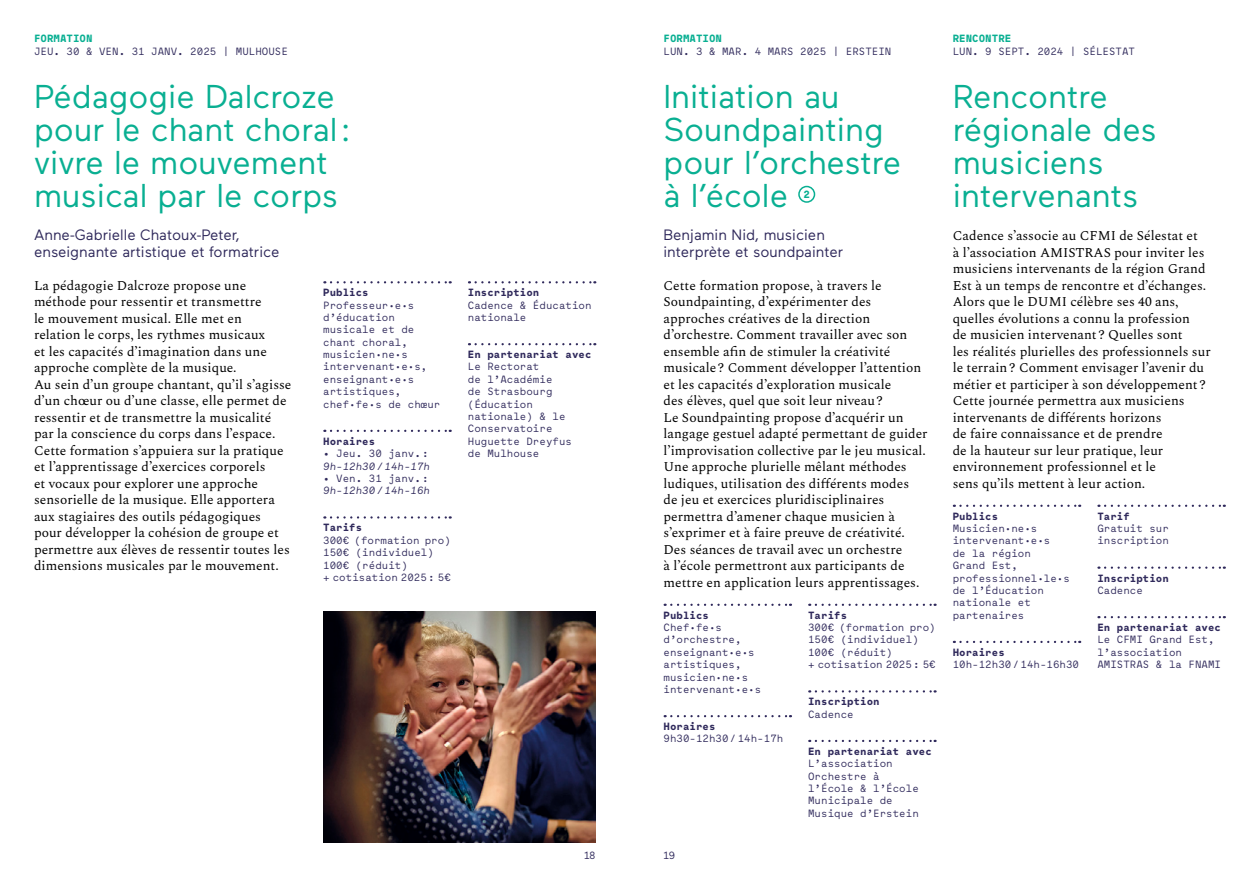
<style>
.page{position:relative;width:1259px;height:893px;background:#fff}
.page>*{position:absolute;margin:0;border:0;box-sizing:border-box;transform-origin:0 0}
.t1{font:33px/33px "Maax";color:#09af92}
.t2{font:15px/16.5px "Maax";color:#2f295b}
.t3{font:13.5px/16.5px "Spectral";color:#000}
.t4{font:10.5px/12.5px "Maax Mono";color:#2f295b}
.t5{font:700 10.5px "Maax Mono";color:#2f295b}
.t6{font:italic 10.5px "Maax Mono";color:#2f295b}
.t7{font:700 10.5px "Maax Mono";color:#09af92}
.t8{font:10.5px "Maax";color:#2f295b}
</style>
<div class="page">
<svg style="left:331px;top:281px;width:120px;height:2px"></svg>
<svg style="left:331px;top:430px;width:120px;height:2px"></svg>
<svg style="left:331px;top:516px;width:120px;height:3px"></svg>
<svg style="left:469px;top:281px;width:126px;height:2px"></svg>
<svg style="left:469px;top:343px;width:126px;height:2px"></svg>
<div style="left:798px;top:186px;width:17px;height:17px;border:2px solid #09af92;border-radius:50%"></div>
<svg style="left:671px;top:604px;width:120px;height:2px"></svg>
<svg style="left:671px;top:715px;width:120px;height:2px"></svg>
<svg style="left:816px;top:604px;width:119px;height:2px"></svg>
<svg style="left:816px;top:690px;width:119px;height:2px"></svg>
<svg style="left:816px;top:740px;width:119px;height:2px"></svg>
<svg style="left:954px;top:505px;width:126px;height:2px"></svg>
<svg style="left:954px;top:641px;width:126px;height:2px"></svg>
<svg style="left:1105px;top:505px;width:119px;height:2px"></svg>
<svg style="left:1105px;top:566px;width:119px;height:3px"></svg>
<svg style="left:1105px;top:616px;width:119px;height:2px"></svg>
<img style="left:323px;top:612px;width:272px;height:231px">
<p class="t7" style="left:34px;top:31px;width:60px">FORMATION</p>
<p class="t4" style="left:34px;top:44px;width:255px">JEU. 30 &amp; VEN. 31 JANV. 2025 | MULHOUSE</p>
<h1 class="t1" style="left:34px;top:79px;width:318px">Pédagogie Dalcroze pour le chant choral : vivre le mouvement musical par le corps</h1>
<p class="t2" style="left:34px;top:226px;width:247px">Anne-Gabrielle Chatoux-Peter, enseignante artistique et formatrice</p>
<p class="t3" style="left:34px;top:277px;width:259px">La pédagogie Dalcroze propose une méthode pour ressentir et transmettre<br>le mouvement musical. Elle met en relation le corps, les rythmes musicaux<br>et les capacités d’imagination dans une approche complète de la musique.<br>Au sein d’un groupe chantant, qu’il s’agisse d’un chœur ou d’une classe, elle permet de ressentir et de transmettre la musicalité par la conscience du corps dans l’espace.<br>Cette formation s’appuiera sur la pratique et l’apprentissage d’exercices corporels<br>et vocaux pour explorer une approche sensorielle de la musique. Elle apportera aux stagiaires des outils pédagogiques pour développer la cohésion de groupe et permettre aux élèves de ressentir toutes les dimensions musicales par le mouvement.</p>
<p class="t5" style="left:323px;top:285px;width:47px">Publics</p>
<p class="t4" style="left:323px;top:298px;width:119px">Professeur·e·s d’éducation musicale et de chant choral, musicien·ne·s intervenant·e·s, enseignant·e·s artistiques, chef·fe·s de chœur</p>
<p class="t5" style="left:323px;top:434px;width:54px">Horaires</p>
<p class="t4" style="left:323px;top:447px;width:107px">• Jeu. 30 janv.:</p>
<p class="t6" style="left:323px;top:459px;width:108px">9h-12h30/14h-17h</p>
<p class="t4" style="left:323px;top:472px;width:107px">• Ven. 31 janv.:</p>
<p class="t6" style="left:323px;top:483px;width:108px">9h-12h30/14h-16h</p>
<p class="t5" style="left:323px;top:520px;width:41px">Tarifs</p>
<p class="t4" style="left:323px;top:533px;width:129px">300€ (formation pro)<br>150€ (individuel)<br>100€ (réduit)<br>+ cotisation 2025: 5€</p>
<p class="t5" style="left:468px;top:285px;width:73px">Inscription</p>
<p class="t4" style="left:468px;top:298px;width:125px">Cadence &amp; Éducation nationale</p>
<p class="t5" style="left:468px;top:347px;width:125px">En partenariat avec</p>
<p class="t4" style="left:468px;top:360px;width:106px">Le Rectorat<br>de l’Académie<br>de Strasbourg (Éducation nationale) &amp; le<br>Conservatoire<br>Huguette Dreyfus de Mulhouse</p>
<p class="t7" style="left:663px;top:31px;width:60px">FORMATION</p>
<p class="t4" style="left:663px;top:44px;width:229px">LUN. 3 &amp; MAR. 4 MARS 2025 | ERSTEIN</p>
<h1 class="t1" style="left:663px;top:79px;width:239px">Initiation au<br>Soundpainting pour l’orchestre à l’école</h1>
<p class="t7" style="left:803px;top:187px;width:8px">2</p>
<p class="t2" style="left:663px;top:226px;width:181px">Benjamin Nid, musicien interprète et soundpainter</p>
<p class="t3" style="left:663px;top:277px;width:266px">Cette formation propose, à travers le Soundpainting, d’expérimenter des approches créatives de la direction d’orchestre. Comment travailler avec son ensemble afin de stimuler la créativité musicale ? Comment développer l’attention et les capacités d’exploration musicale<br>des élèves, quel que soit leur niveau ?<br>Le Soundpainting propose d’acquérir un langage gestuel adapté permettant de guider l’improvisation collective par le jeu musical.<br>Une approche plurielle mêlant méthodes ludiques, utilisation des différents modes<br>de jeu et exercices pluridisciplinaires permettra d’amener chaque musicien à s’exprimer et à faire preuve de créativité.<br>Des séances de travail avec un orchestre<br>à l’école permettront aux participants de mettre en application leurs apprentissages.</p>
<p class="t5" style="left:663px;top:608px;width:47px">Publics</p>
<p class="t4" style="left:663px;top:621px;width:99px">Chef·fe·s d’orchestre, enseignant·e·s artistiques, musicien·ne·s intervenant·e·s</p>
<p class="t5" style="left:663px;top:719px;width:54px">Horaires</p>
<p class="t4" style="left:663px;top:732px;width:121px">9h30-12h30/14h-17h</p>
<p class="t5" style="left:808px;top:608px;width:41px">Tarifs</p>
<p class="t4" style="left:808px;top:621px;width:129px">300€ (formation pro)<br>150€ (individuel)<br>100€ (réduit)<br>+ cotisation 2025: 5€</p>
<p class="t5" style="left:808px;top:694px;width:73px">Inscription</p>
<p class="t4" style="left:808px;top:707px;width:47px">Cadence</p>
<p class="t5" style="left:808px;top:744px;width:125px">En partenariat avec</p>
<p class="t4" style="left:808px;top:757px;width:112px">L’association<br>Orchestre à l’École &amp; l’École<br>Municipale de<br>Musique d’Erstein</p>
<p class="t8" style="left:584px;top:849px;width:13px">18</p>
<p class="t8" style="left:663px;top:849px;width:13px">19</p>
<p class="t7" style="left:952px;top:31px;width:60px">RENCONTRE</p>
<p class="t4" style="left:952px;top:44px;width:184px">LUN. 9 SEPT. 2024 | SÉLESTAT</p>
<h1 class="t1" style="left:952px;top:79px;width:205px">Rencontre régionale des musiciens intervenants</h1>
<p class="t3" style="left:952px;top:228px;width:259px">Cadence s’associe au CFMI de Sélestat et<br>à l’association AMISTRAS pour inviter les musiciens intervenants de la région Grand Est à un temps de rencontre et d’échanges.<br>Alors que le DUMI célèbre ses 40 ans, quelles évolutions a connu la profession<br>de musicien intervenant ? Quelles sont<br>les réalités plurielles des professionnels sur le terrain ? Comment envisager l’avenir du métier et participer à son développement ?<br>Cette journée permettra aux musiciens intervenants de différents horizons<br>de faire connaissance et de prendre<br>de la hauteur sur leur pratique, leur environnement professionnel et le<br>sens qu’ils mettent à leur action.</p>
<p class="t5" style="left:952px;top:509px;width:47px">Publics</p>
<p class="t4" style="left:952px;top:522px;width:119px">Musicien·ne·s intervenant·e·s<br>de la région<br>Grand Est, professionnel·le·s de l’Éducation nationale et partenaires</p>
<p class="t5" style="left:952px;top:645px;width:54px">Horaires</p>
<p class="t4" style="left:952px;top:658px;width:128px">10h-12h30/14h-16h30</p>
<p class="t5" style="left:1097px;top:509px;width:34px">Tarif</p>
<p class="t4" style="left:1097px;top:522px;width:73px">Gratuit sur inscription</p>
<p class="t5" style="left:1097px;top:571px;width:73px">Inscription</p>
<p class="t4" style="left:1097px;top:584px;width:47px">Cadence</p>
<p class="t5" style="left:1097px;top:620px;width:125px">En partenariat avec</p>
<p class="t4" style="left:1097px;top:633px;width:125px">Le CFMI Grand Est, l’association<br>AMISTRAS &amp; la FNAMI</p>
</div>
